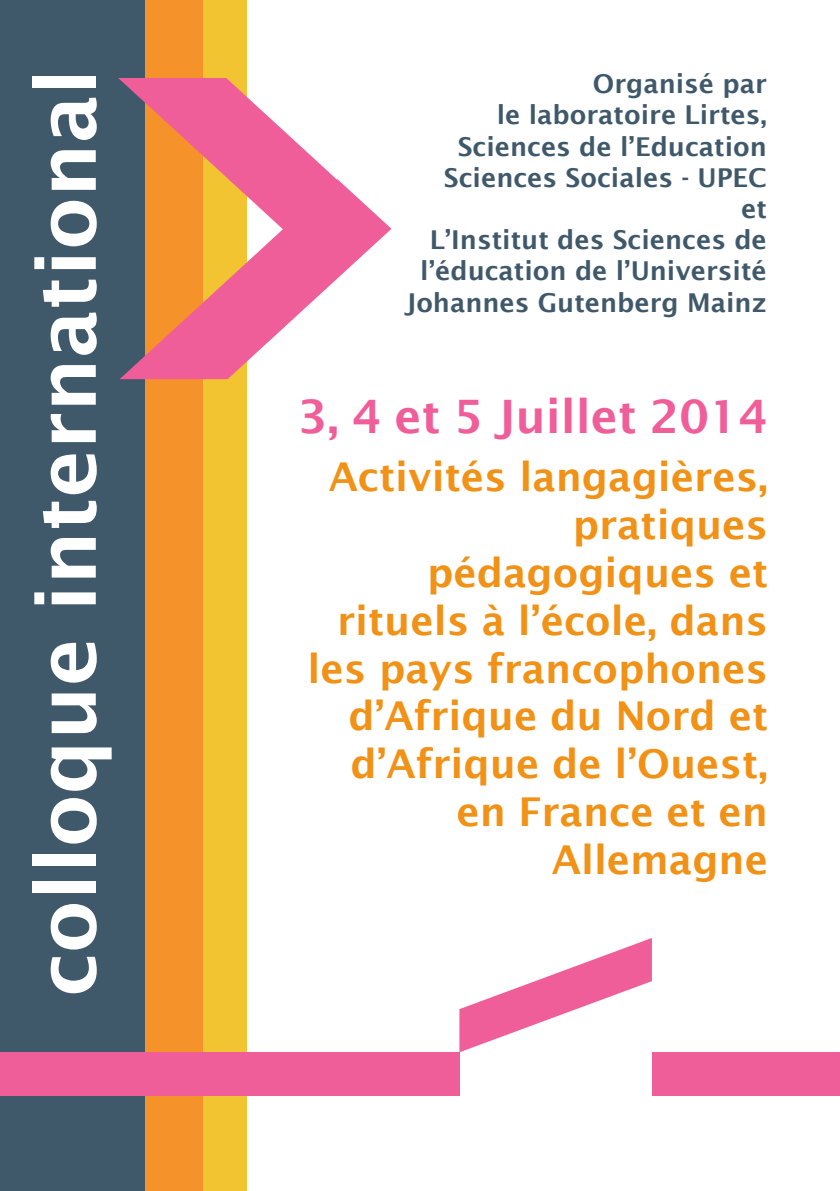
<style>
.page{position:relative;width:840px;height:1191px;background:#fff}
.page>*{position:absolute;margin:0;border:0;box-sizing:border-box;transform-origin:0 0}
.t1{font:600 82.2px "Lucida Sans";color:#fff}
.t2{font:600 46.2px "Lucida Sans";color:#f05e99}
.t3{font:600 39.8px/47.8px "Lucida Sans";color:#f19217;text-align:right}
.t4{font:600 26px/31.2px "Lucida Sans";color:#3f596b;text-align:right}
</style>
<div class="page">
<div style="left:0;top:0;width:145px;height:1191px;background:#3f596b"></div>
<div style="left:145px;top:0;width:58px;height:1191px;background:#f6922a"></div>
<div style="left:203px;top:0;width:43px;height:1191px;background:#f2c431"></div>
<svg style="left:118px;top:78px;width:273px;height:301px"></svg>
<div style="left:0;top:1052px;width:459px;height:43px;background:#f05e99"></div>
<div style="left:651px;top:1052px;width:188px;height:43px;background:#f05e99"></div>
<svg style="left:459px;top:938px;width:192px;height:114px"></svg>
<h1 class="t1" style="left:19px;top:996px;width:930px;rotate:-90deg">colloque international</h1>
<p class="t4" style="left:405px;top:68px;width:363px">Organisé par<br>le laboratoire Lirtes,<br>Sciences de l’Education<br>Sciences Sociales - UPEC<br>et<br>L’Institut des Sciences de l’éducation de l’Université<br>Johannes Gutenberg Mainz</p>
<h2 class="t2" style="left:298px;top:390px;width:471px">3, 4 et 5 Juillet 2014</h2>
<h3 class="t3" style="left:307px;top:453px;width:462px">Activités langagières, pratiques pédagogiques et rituels à l’école, dans les pays francophones d’Afrique du Nord et d’Afrique de l’Ouest, en France et en<br>Allemagne</h3>
</div>
